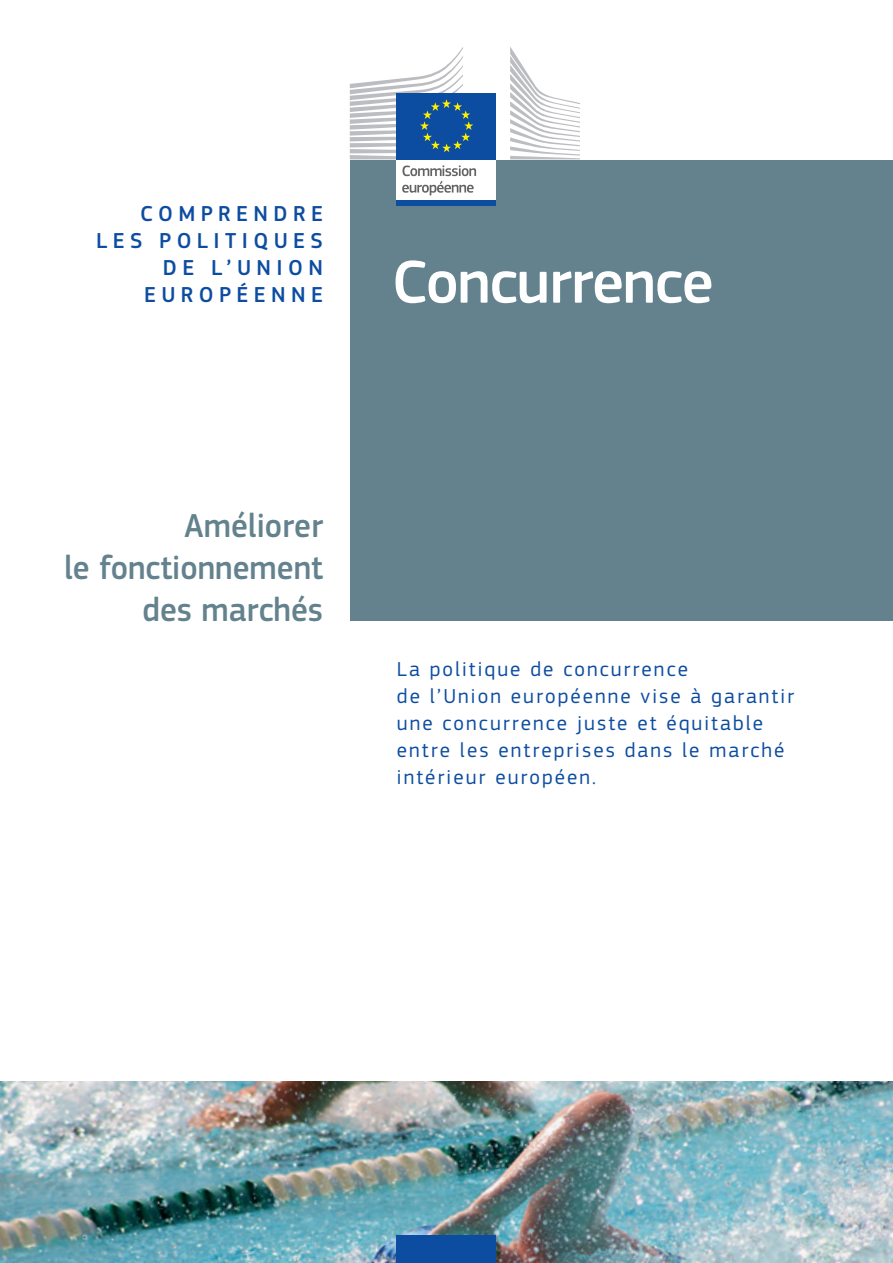
<style>
.page{position:relative;width:893px;height:1263px;background:#fff}
.page>*{position:absolute;margin:0;border:0;box-sizing:border-box;transform-origin:0 0}
.t1{font:500 63px "EC Square Sans Pro";letter-spacing:-.02em;color:#fff}
.t2{font:500 34.5px/42px "EC Square Sans Pro";color:#63828e;text-align:right;scale:.96 1}
.t3{font:500 22.5px/27px "EC Square Sans Pro";letter-spacing:.24em;color:#0d4da1;text-align:right}
.t4{font:21px/27px "EC Square Sans Pro";letter-spacing:.1em;color:#0d4da1}
</style>
<div class="page">
<div style="left:350px;top:160px;width:543px;height:461px;background:#63828e"></div>
<img style="left:0;top:1081px;width:893px;height:182px">
<div style="left:397px;top:157px;width:99px;height:45px;background:#fff"></div>
<div style="left:397px;top:93px;width:99px;height:66px;background:#0d4da1"></div>
<svg style="left:350px;top:47px;width:123px;height:112px"></svg>
<div style="left:397px;top:200px;width:99px;height:6px;background:#0d4da1"></div>
<svg style="left:510px;top:47px;width:70px;height:112px"></svg>
<svg style="left:402px;top:165px;width:74px;height:30px"></svg>
<div style="left:397px;top:1236px;width:99px;height:27px;background:#0d4da1"></div>
<p class="t3" style="left:96px;top:201px;width:228px">COMPRENDRE<br>LES POLITIQUES<br>DE L’UNION<br>EUROPÉENNE</p>
<h1 class="t1" style="left:392px;top:245px;width:324px">Concurrence</h1>
<h2 class="t2" style="left:64px;top:505px;width:271px">Améliorer<br>le fonctionnement des marchés</h2>
<p class="t4" style="left:397px;top:655px;width:399px">La politique de concurrence<br>de l’Union européenne vise à garantir une concurrence juste et équitable entre les entreprises dans le marché intérieur européen.</p>
</div>
